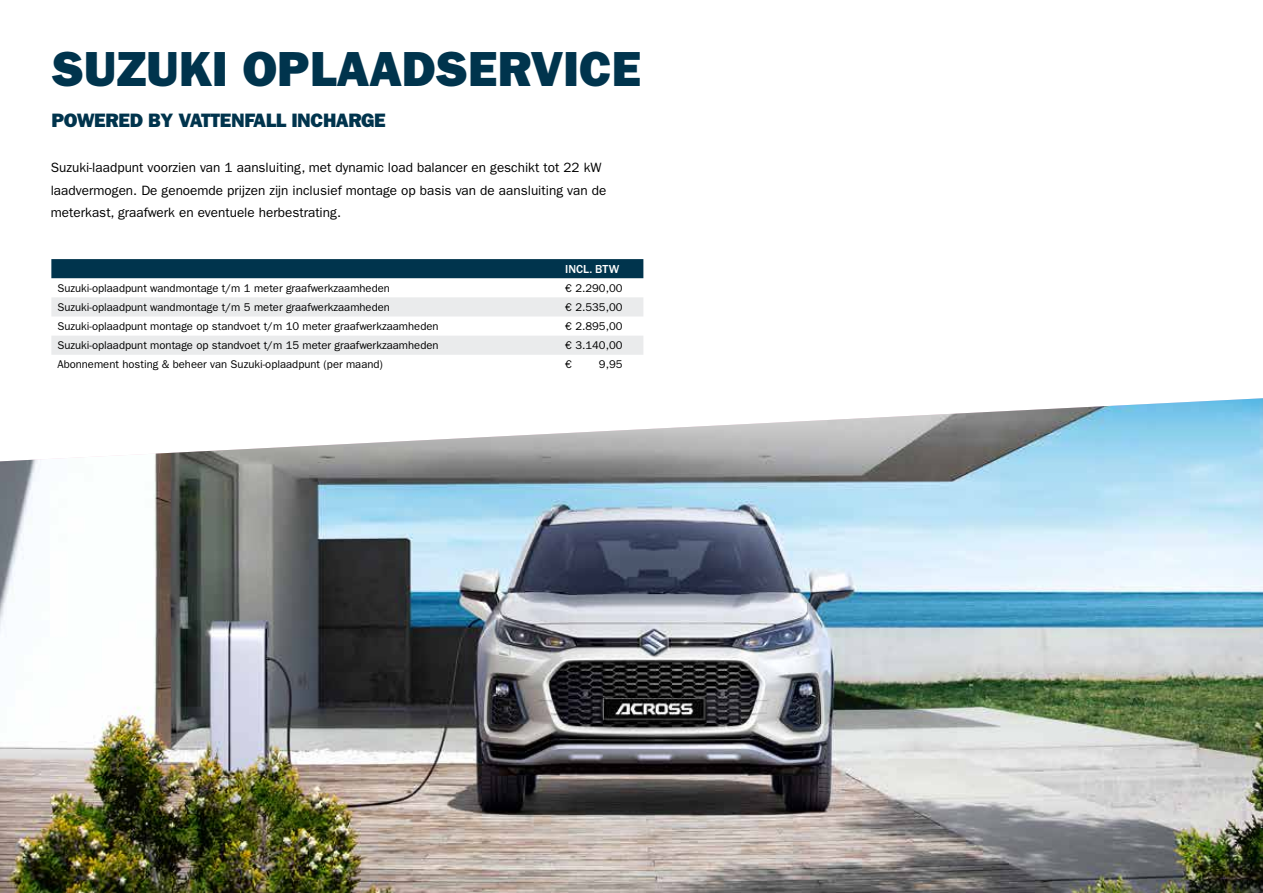
<style>
.page{position:relative;width:1263px;height:893px;background:#fff}
.page>*{position:absolute;margin:0;border:0;box-sizing:border-box;transform-origin:0 0}
.t1{font:49.5px "ITC Franklin Gothic Std Hvy";color:#00344d}
.t2{font:19.5px "ITC Franklin Gothic Std Hvy";letter-spacing:-.02em;color:#00344d}
.t3{font:13.5px/22.5px "ITC Franklin Gothic Std";color:#000}
.t4{font:500 12px "Franklin Gothic URW";color:#fff}
.t5{font:11.25px "ITC Franklin Gothic Std";color:#000}
</style>
<div class="page">
<div style="left:51px;top:259px;width:592px;height:19px;background:#00344d"></div>
<svg style="left:51px;top:297px;width:592px;height:58px"></svg>
<img style="left:0;top:398px;width:1263px;height:495px">
<h1 class="t1" style="left:51px;top:39px;width:592px">SUZUKI OPLAADSERVICE</h1>
<h2 class="t2" style="left:51px;top:109px;width:336px">POWERED BY VATTENFALL INCHARGE</h2>
<p class="t3" style="left:51px;top:157px;width:557px">Suzuki-laadpunt voorzien van 1 aansluiting, met dynamic load balancer en geschikt tot 22 kW laadvermogen. De genoemde prijzen zijn inclusief montage op basis van de aansluiting van de meterkast, graafwerk en eventuele herbestrating.</p>
<p class="t4" style="left:565px;top:261px;width:56px">INCL. BTW</p>
<p class="t5" style="left:57px;top:281px;width:334px">Suzuki-oplaadpunt wandmontage t/m 1 meter graafwerkzaamheden</p>
<p class="t5" style="left:565px;top:281px;width:59px">€ 2.290,00</p>
<p class="t5" style="left:57px;top:300px;width:334px">Suzuki-oplaadpunt wandmontage t/m 5 meter graafwerkzaamheden</p>
<p class="t5" style="left:565px;top:300px;width:59px">€ 2.535,00</p>
<p class="t5" style="left:57px;top:320px;width:383px">Suzuki-oplaadpunt montage op standvoet t/m 10 meter graafwerkzaamheden</p>
<p class="t5" style="left:565px;top:320px;width:59px">€ 2.895,00</p>
<p class="t5" style="left:57px;top:339px;width:383px">Suzuki-oplaadpunt montage op standvoet t/m 15 meter graafwerkzaamheden</p>
<p class="t5" style="left:565px;top:339px;width:59px">€ 3.140,00</p>
<p class="t5" style="left:57px;top:358px;width:327px">Abonnement hosting &amp; beheer van Suzuki-oplaadpunt (per maand)</p>
<p class="t5" style="left:565px;top:358px;width:8px">€</p>
<p class="t5" style="left:599px;top:358px;width:25px">9,95</p>
</div>
